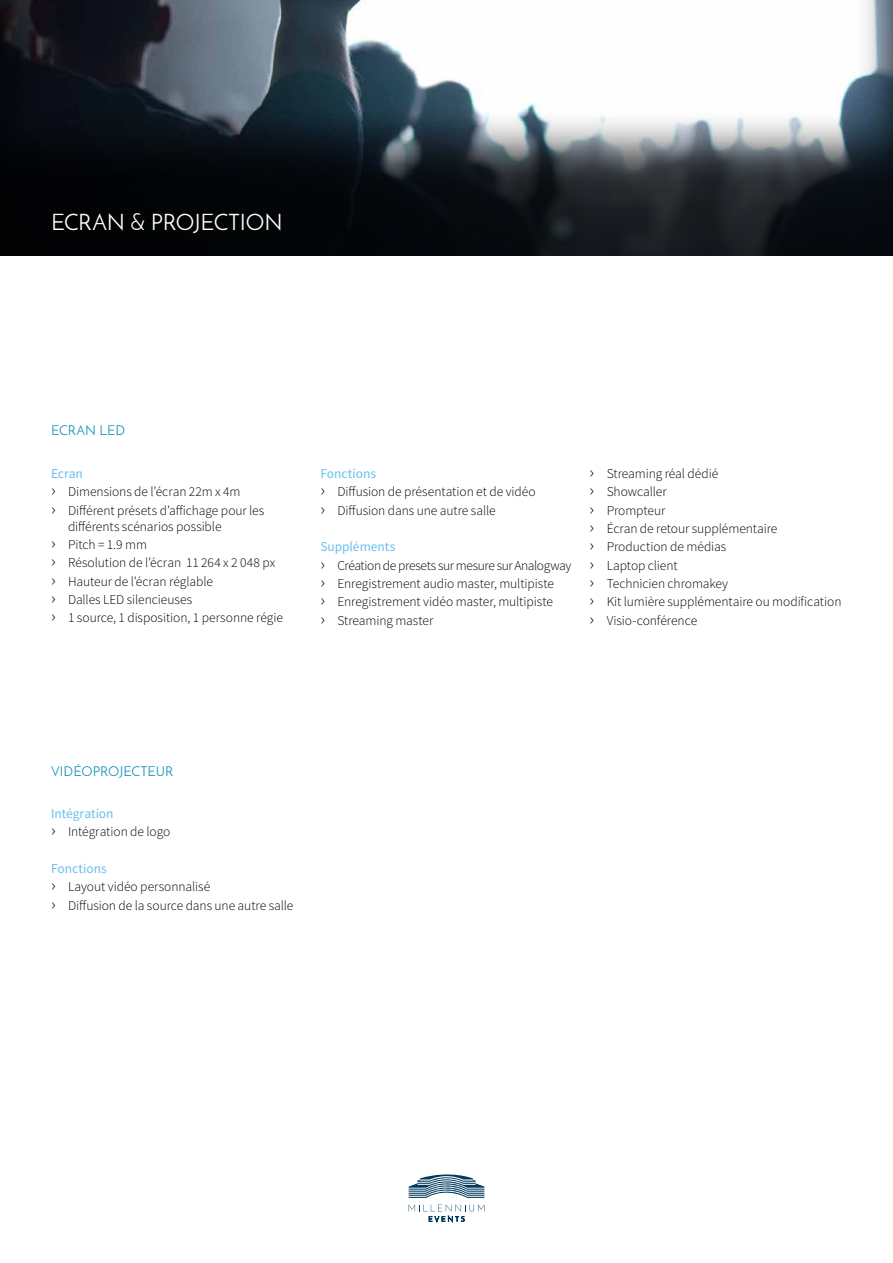
<style>
.page{position:relative;width:893px;height:1263px;background:#fff}
.page>*{position:absolute;margin:0;border:0;box-sizing:border-box;transform-origin:0 0}
.t1{font:22.5px "Josefin Sans";letter-spacing:-.015em;color:#fff}
.t2{font:300 13.5px/18.3px "Source Sans Pro";letter-spacing:-.005em;color:#000}
.t3{font:13.5px "Josefin Sans";color:#1892b8}
.s1{font-weight:400;color:#69bfec}
.s2{font-size:18px}
</style>
<div class="page">
<div style="left:0;top:0;width:893px;height:256px;background:#000;opacity:.75"></div>
<svg style="left:409px;top:1174px;width:75px;height:24px"></svg>
<svg style="left:409px;top:1204px;width:75px;height:18px"></svg>
<h1 class="t1" style="left:51px;top:208px;width:233px">ECRAN &amp; PROJECTION</h1>
<p class="t3" style="left:51px;top:422px;width:76px">ECRAN LED</p>
<p class="t2" style="left:51px;top:464px;width:215px"><span class="s1">Ecran<br></span><span class="s2">›</span> Dimensions de l’écran 22m x 4m<br><span class="s2">›</span> Différent présets d’affichage pour les</p>
<p class="t2" style="left:51px;top:517px;width:233px;text-indent:17px">différents scénarios possible<br><span class="s2">›</span> Pitch = 1.9 mm<br><span class="s2">›</span> Résolution de l’écran 11 264 x 2 048 px <span class="s2">›</span> Hauteur de l’écran réglable<br><span class="s2">›</span> Dalles LED silencieuses<br><span class="s2">›</span> 1 source, 1 disposition, 1 personne régie</p>
<p class="t2" style="left:320px;top:464px;width:217px"><span class="s1">Fonctions<br></span><span class="s2">›</span> Diffusion de présentation et de vidéo <span class="s2">›</span> Diffusion dans une autre salle</p>
<p class="t2" style="left:320px;top:538px;width:253px"><span class="s1">Suppléments<br></span><span class="s2">›</span> Création de presets sur mesure sur Analogway <span class="s2">›</span> Enregistrement audio master, multipiste<br><span class="s2">›</span> Enregistrement vidéo master, multipiste<br><span class="s2">›</span> Streaming master</p>
<p class="t2" style="left:590px;top:464px;width:253px"><span class="s2">›</span> Streaming réal dédié<br><span class="s2">›</span> Showcaller<br><span class="s2">›</span> Prompteur<br><span class="s2">›</span> Écran de retour supplémentaire<br><span class="s2">›</span> Production de médias<br><span class="s2">›</span> Laptop client<br><span class="s2">›</span> Technicien chromakey<br><span class="s2">›</span> Kit lumière supplémentaire ou modification <span class="s2">›</span> Visio-conférence</p>
<p class="t3" style="left:51px;top:763px;width:124px">VIDÉOPROJECTEUR</p>
<p class="t2" style="left:51px;top:804px;width:121px"><span class="s1">Intégration<br></span><span class="s2">›</span> Intégration de logo</p>
<p class="t2" style="left:51px;top:859px;width:244px"><span class="s1">Fonctions<br></span><span class="s2">›</span> Layout vidéo personnalisé<br><span class="s2">›</span> Diffusion de la source dans une autre salle</p>
</div>
